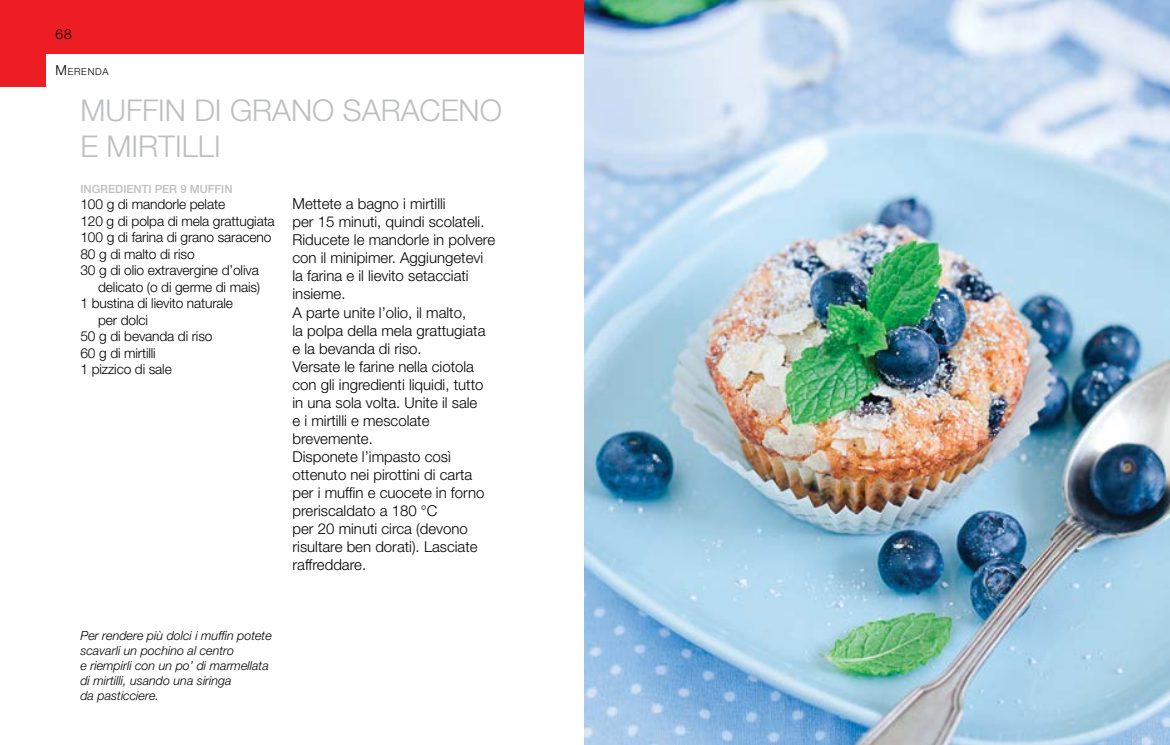
<style>
.page{position:relative;width:1170px;height:745px;background:#fff}
.page>*{position:absolute;margin:0;border:0;box-sizing:border-box;transform-origin:0 0}
.t1{font:300 30px/36px "Helvetica Neue LT Std";color:#bcbec0}
.t2{font:300 15px/18px "Helvetica Neue LT Std";color:#000}
.t3{font:300 13.75px/16.5px "Helvetica Neue LT Std";letter-spacing:-.01em;color:#000}
.t4{font:300 13.75px "Helvetica Neue LT Std";color:#000}
.t5{font:italic 300 12.5px/15px "Helvetica Neue LT Std";color:#000}
.t6{font:500 11.25px "Helvetica Neue LT Std";color:#bcbec0}
.t7{font:300 9.62px "Helvetica Neue LT Std";letter-spacing:.07em;color:#000}
.s1{font-size:13.75px}
</style>
<div class="page">
<div style="left:0;top:0;width:585px;height:53px;background:#ed1d24"></div>
<div style="left:0;top:53px;width:45px;height:34px;background:#ed1d24"></div>
<img style="left:585px;top:0;width:584px;height:744px">
<p class="t4" style="left:56px;top:26px;width:17px">68</p>
<p class="t7" style="left:56px;top:66px;width:54px"><span class="s1">M</span>ERENDA</p>
<h1 class="t1" style="left:80px;top:91px;width:423px">Muffin di grano saraceno e mirtilli</h1>
<p class="t6" style="left:80px;top:182px;width:147px">INGREDIENTI PER 9 MUFFIN</p>
<p class="t3" style="left:80px;top:195px;width:196px">100 g di mandorle pelate<br>120 g di polpa di mela grattugiata<br>100 g di farina di grano saraceno<br>80 g di malto di riso<br>30 g di olio extravergine d’oliva</p>
<p class="t3" style="left:98px;top:278px;width:163px">delicato (o di germe di mais)</p>
<p class="t3" style="left:80px;top:294px;width:154px">1 bustina di lievito naturale</p>
<p class="t3" style="left:98px;top:311px;width:51px">per dolci</p>
<p class="t3" style="left:80px;top:327px;width:133px">50 g di bevanda di riso</p>
<p class="t3" style="left:80px;top:344px;width:77px">60 g di mirtilli</p>
<p class="t3" style="left:80px;top:360px;width:93px">1 pizzico di sale</p>
<p class="t2" style="left:292px;top:194px;width:204px">Mettete a bagno i mirtilli<br>per 15 minuti, quindi scolateli.<br>Riducete le mandorle in polvere con il minipimer. Aggiungetevi la farina e il lievito setacciati insieme.<br>A parte unite l’olio, il malto,<br>la polpa della mela grattugiata e la bevanda di riso.<br>Versate le farine nella ciotola con gli ingredienti liquidi, tutto in una sola volta. Unite il sale<br>e i mirtilli e mescolate brevemente.<br>Disponete l’impasto così ottenuto nei pirottini di carta per i muffin e cuocete in forno preriscaldato a 180 °C<br>per 20 minuti circa (devono risultare ben dorati). Lasciate raffreddare.</p>
<p class="t5" style="left:80px;top:627px;width:193px">Per rendere più dolci i muffin potete scavarli un pochino al centro<br>e riempirli con un po’ di marmellata di mirtilli, usando una siringa<br>da pasticciere.</p>
</div>
